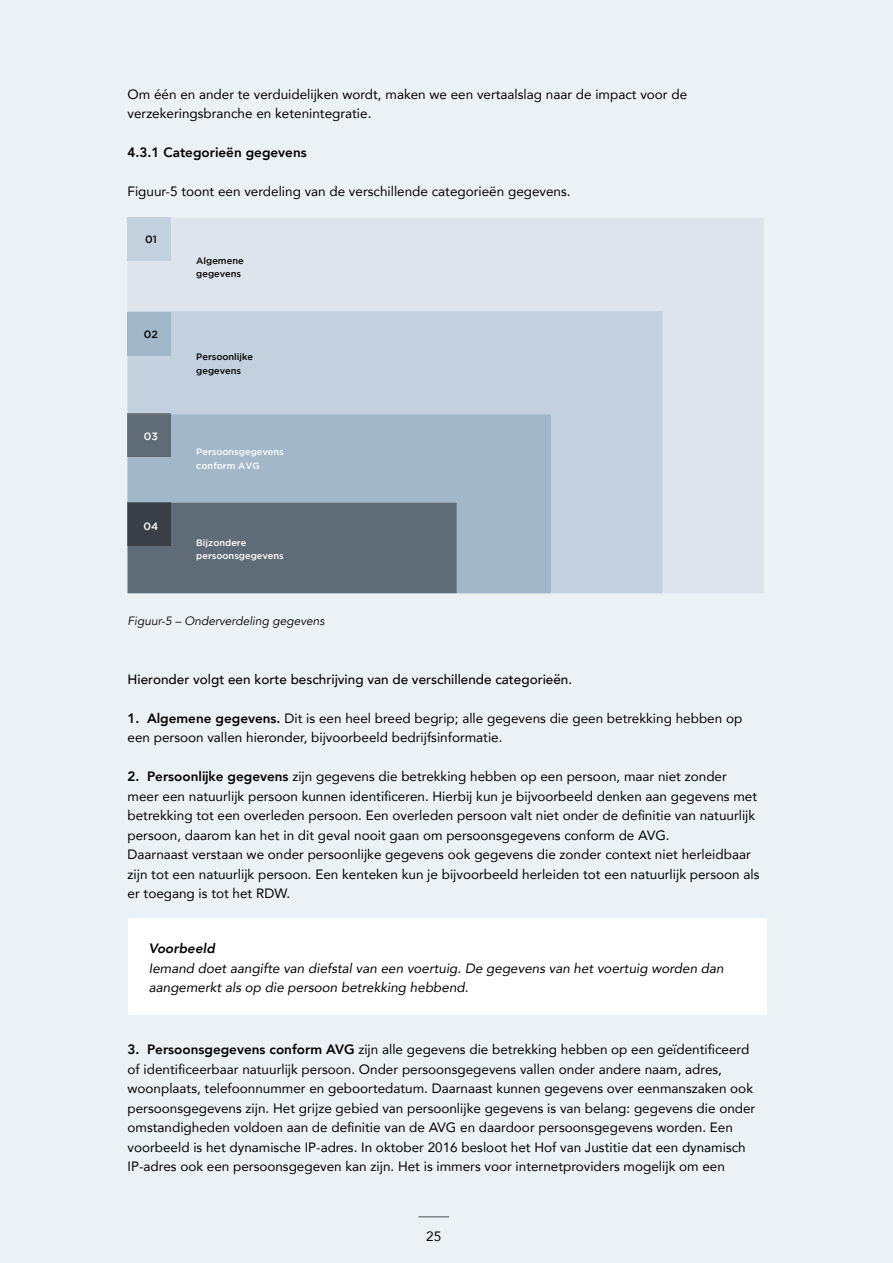
<style>
.page{position:relative;width:893px;height:1263px;background:#ebf2f6}
.page>*{position:absolute;margin:0;border:0;box-sizing:border-box;transform-origin:0 0}
.t1{font:13.5px/19.5px "Avenir";color:#000}
.t2{font:italic 13.5px/19.5px "Avenir";color:#000}
.t3{font:500 13.5px "Avenir";color:#000}
.t4{font:800 13.5px "Avenir";color:#000}
.t5{font:italic 800 13.5px "Avenir";color:#000}
.t6{font:italic 12px "Avenir";color:#000}
.t7{font:500 10.5px "Gotham";color:#000}
.t8{font:500 10.5px "Gotham";color:#fff}
.t9{font:500 9.3px/13.2px "Gotham";color:#fff}
.t10{font:500 9.3px/13.2px "Gotham";color:#000}
.s1{font-weight:800}
</style>
<div class="page">
<hr style="left:418px;top:1216px;width:31px;height:1px;background:#444f50">
<div style="left:128px;top:218px;width:636px;height:375px;background:#dde4ec"></div>
<div style="left:128px;top:311px;width:534px;height:282px;background:#c2d1dd"></div>
<div style="left:128px;top:414px;width:423px;height:179px;background:#a2b8c9"></div>
<div style="left:128px;top:218px;width:43px;height:43px;background:#c2d1dd"></div>
<div style="left:128px;top:312px;width:43px;height:43px;background:#a2b8c9"></div>
<div style="left:128px;top:414px;width:43px;height:43px;background:#5f6c77"></div>
<div style="left:128px;top:502px;width:43px;height:44px;background:#55616b"></div>
<svg style="left:128px;top:503px;width:329px;height:90px;background:#5c6873"></svg>
<div style="left:128px;top:918px;width:638px;height:97px;background:#fff"></div>
<p class="t1" style="left:128px;top:85px;width:561px">Om één en ander te verduidelijken wordt, maken we een vertaalslag naar de impact voor de verzekeringsbranche en ketenintegratie.</p>
<p class="t4" style="left:128px;top:144px;width:181px">4.3.1 Categorieën gegevens</p>
<p class="t1" style="left:128px;top:182px;width:445px">Figuur-5 toont een verdeling van de verschillende categorieën gegevens.</p>
<p class="t7" style="left:145px;top:236px;width:13px">01</p>
<p class="t7" style="left:144px;top:330px;width:16px">02</p>
<p class="t8" style="left:144px;top:432px;width:16px">03</p>
<p class="t8" style="left:144px;top:522px;width:16px">04</p>
<p class="t10" style="left:196px;top:255px;width:49px">Algemene gegevens</p>
<p class="t10" style="left:196px;top:351px;width:58px">Persoonlijke gegevens</p>
<p class="t9" style="left:196px;top:446px;width:89px">Persoonsgegevens conform AVG</p>
<p class="t9" style="left:196px;top:536px;width:89px">Bijzondere persoonsgegevens</p>
<p class="t6" style="left:128px;top:613px;width:199px">Figuur-5 – Onderverdeling gegevens</p>
<p class="t3" style="left:128px;top:670px;width:446px">Hieronder volgt een korte beschrijving van de verschillende categorieën.</p>
<p class="t1" style="left:128px;top:709px;width:616px"><span class="s1">1. Algemene gegevens.</span> Dit is een heel breed begrip; alle gegevens die geen betrekking hebben op een persoon vallen hieronder, bijvoorbeeld bedrijfsinformatie.</p>
<p class="t1" style="left:128px;top:767px;width:633px"><span class="s1">2. Persoonlijke gegevens</span> zijn gegevens die betrekking hebben op een persoon, maar niet zonder meer een natuurlijk persoon kunnen identificeren. Hierbij kun je bijvoorbeeld denken aan gegevens met betrekking tot een overleden persoon. Een overleden persoon valt niet onder de definitie van natuurlijk persoon, daarom kan het in dit geval nooit gaan om persoonsgegevens conform de AVG.<br>Daarnaast verstaan we onder persoonlijke gegevens ook gegevens die zonder context niet herleidbaar zijn tot een natuurlijk persoon. Een kenteken kun je bijvoorbeeld herleiden tot een natuurlijk persoon als er toegang is tot het RDW.</p>
<p class="t5" style="left:149px;top:939px;width:68px">Voorbeeld</p>
<p class="t2" style="left:149px;top:958px;width:576px">Iemand doet aangifte van diefstal van een voertuig. De gegevens van het voertuig worden dan aangemerkt als op die persoon betrekking hebbend.</p>
<p class="t1" style="left:128px;top:1040px;width:629px"><span class="s1">3. Persoonsgegevens conform AVG</span> zijn alle gegevens die betrekking hebben op een geïdentificeerd of identificeerbaar natuurlijk persoon. Onder persoonsgegevens vallen onder andere naam, adres, woonplaats, telefoonnummer en geboortedatum. Daarnaast kunnen gegevens over eenmanszaken ook persoonsgegevens zijn. Het grijze gebied van persoonlijke gegevens is van belang: gegevens die onder omstandigheden voldoen aan de definitie van de AVG en daardoor persoonsgegevens worden. Een voorbeeld is het dynamische IP-adres. In oktober 2016 besloot het Hof van Justitie dat een dynamisch IP-adres ook een persoonsgegeven kan zijn. Het is immers voor internetproviders mogelijk om een</p>
<p class="t1" style="left:426px;top:1227px;width:17px">25</p>
</div>
